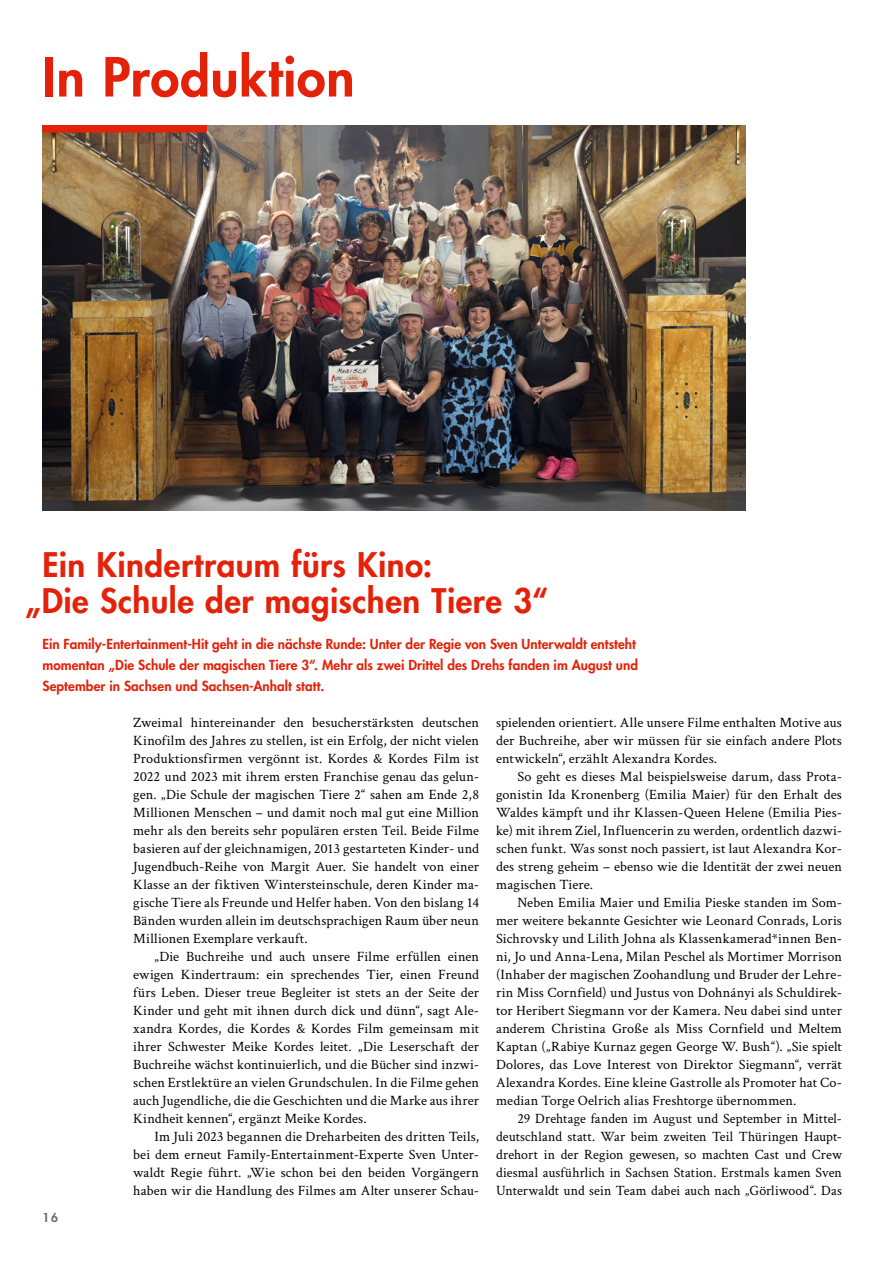
<style>
.page{position:relative;width:893px;height:1263px;background:#fff}
.page>*{position:absolute;margin:0;border:0;box-sizing:border-box;transform-origin:0 0}
.t1{font:800 52.5px "Futura Std";letter-spacing:.01em;color:#e4220a}
.t2{font:800 33px/36px "Futura Std";letter-spacing:.015em;color:#e4220a}
.t3{font:14.25px/18px "Crimson Text";letter-spacing:.005em;color:#000;text-align:justify}
.t4{font:800 13.5px/21px "Futura Std";letter-spacing:.005em;color:#e4220a}
.t5{font:800 12px "Futura Std";color:#677168}
</style>
<div class="page">
<img style="left:43px;top:125px;width:703px;height:386px">
<div style="left:43px;top:125px;width:164px;height:8px;background:#e4220a"></div>
<h1 class="t1" style="left:43px;top:44px;width:314px">In Produktion</h1>
<h2 class="t2" style="left:25px;top:547px;width:525px;text-indent:17px">Ein Kindertraum fürs Kino:<br>„Die Schule der magischen Tiere 3“</h2>
<p class="t4" style="left:43px;top:633px;width:597px">Ein Family-Entertainment-Hit geht in die nächste Runde: Unter der Regie von Sven Unterwaldt entsteht momentan „Die Schule der magischen Tiere 3“. Mehr als zwei Drittel des Drehs fanden im August und<br>September in Sachsen und Sachsen-Anhalt statt.</p>
<p class="t5" style="left:43px;top:1210px;width:17px">16</p>
<p class="t3" style="left:133px;top:712px;width:347px">Zweimal hintereinander den besucherstärksten deutschen Kinofilm des Jahres zu stellen, ist ein Erfolg, der nicht vielen Produktionsfirmen vergönnt ist. Kordes &amp; Kordes Film ist 2022 und 2023 mit ihrem ersten Franchise genau das gelun&shy;gen. „Die Schule der magischen Tiere 2“ sahen am Ende 2,8<br>Millionen Menschen – und damit noch mal gut eine Million mehr als den bereits sehr populären ersten Teil. Beide Filme basieren auf der gleichnamigen, 2013 gestarteten Kinder- und Jugendbuch-Reihe von Margit Auer. Sie handelt von einer Klasse an der fiktiven Wintersteinschule, deren Kinder ma&shy;gische Tiere als Freunde und Helfer haben. Von den bislang 14<br>Bänden wurden allein im deutschsprachigen Raum über neun Millionen Exemplare verkauft.</p>
<p class="t3" style="left:133px;top:946px;width:347px;text-indent:21px">„Die Buchreihe und auch unsere Filme erfüllen einen ewigen Kindertraum: ein sprechendes Tier, einen Freund fürs Leben. Dieser treue Begleiter ist stets an der Seite der Kinder und geht mit ihnen durch dick und dünn“, sagt Ale&shy;xandra Kordes, die Kordes &amp; Kordes Film gemeinsam mit ihrer Schwester Meike Kordes leitet. „Die Leserschaft der Buchreihe wächst kontinuierlich, und die Bücher sind inzwi&shy;schen Erstlektüre an vielen Grundschulen. In die Filme gehen auch Jugendliche, die die Geschichten und die Marke aus ihrer Kindheit kennen“, ergänzt Meike Kordes.</p>
<p class="t3" style="left:133px;top:1126px;width:347px;text-indent:21px">Im Juli 2023 begannen die Dreharbeiten des dritten Teils, bei dem erneut Family-Entertainment-Experte Sven Unter&shy;waldt Regie führt. „Wie schon bei den beiden Vorgängern haben wir die Handlung des Filmes am Alter unserer Schau-</p>
<p class="t3" style="left:496px;top:712px;width:347px">spielenden orientiert. Alle unsere Filme enthalten Motive aus der Buchreihe, aber wir müssen für sie einfach andere Plots entwickeln“, erzählt Alexandra Kordes.</p>
<p class="t3" style="left:496px;top:766px;width:347px;text-indent:21px">So geht es dieses Mal beispielsweise darum, dass Prota&shy;gonistin Ida Kronenberg (Emilia Maier) für den Erhalt des Waldes kämpft und ihr Klassen-Queen Helene (Emilia Pies&shy;ke) mit ihrem Ziel, Influencerin zu werden, ordentlich dazwi&shy;schen funkt. Was sonst noch passiert, ist laut Alexandra Kor&shy;des streng geheim – ebenso wie die Identität der zwei neuen magischen Tiere.</p>
<p class="t3" style="left:496px;top:892px;width:347px;text-indent:21px">Neben Emilia Maier und Emilia Pieske standen im Som&shy;mer weitere bekannte Gesichter wie Leonard Conrads, Loris Sichrovsky und Lilith Johna als Klassenkamerad*innen Ben&shy;ni, Jo und Anna-Lena, Milan Peschel als Mortimer Morrison (Inhaber der magischen Zoohandlung und Bruder der Lehre&shy;rin Miss Cornfield) und Justus von Dohnányi als Schuldirek&shy;tor Heribert Siegmann vor der Kamera. Neu dabei sind unter anderem Christina Große als Miss Cornfield und Meltem Kaptan („Rabiye Kurnaz gegen George W. Bush“). „Sie spielt Dolores, das Love Interest von Direktor Siegmann“, verrät Alexandra Kordes. Eine kleine Gastrolle als Promoter hat Co&shy;median Torge Oelrich alias Freshtorge übernommen.</p>
<p class="t3" style="left:496px;top:1108px;width:347px;text-indent:21px">29 Drehtage fanden im August und September in Mittel&shy;deutschland statt. War beim zweiten Teil Thüringen Haupt&shy;drehort in der Region gewesen, so machten Cast und Crew diesmal ausführlich in Sachsen Station. Erstmals kamen Sven Unterwaldt und sein Team dabei auch nach „Görliwood“. Das</p>
</div>
